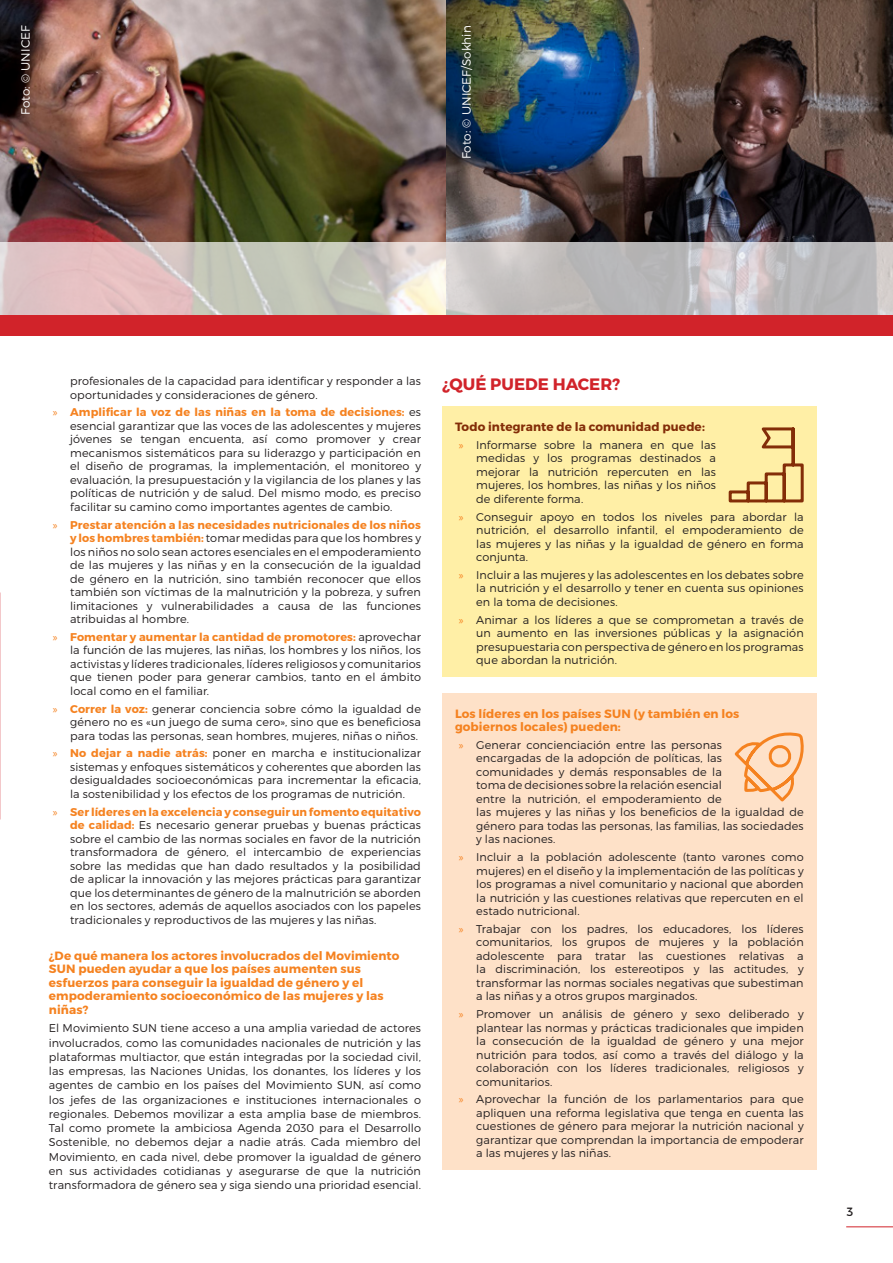
<style>
.page{position:relative;width:893px;height:1263px;background:#fff}
.page>*{position:absolute;margin:0;border:0;box-sizing:border-box;transform-origin:0 0}
.Head_2{font:700 16.5px "Montserrat";color:#d1232a}
.Head_2-2{font:700 12px/13.5px "Montserrat";letter-spacing:.01em;color:#f58220}
.Head_2-3{font:700 12px "Montserrat";letter-spacing:.005em;color:#832d08}
.t1{font:300 12px "Montserrat";color:#fff}
.t2{font:12px "Montserrat";color:#231f20}
.Body{font:300 11.25px/13.5px "Montserrat";letter-spacing:.01em;color:#231f20;text-align:justify}
.s1{font-family:"Myriad Pro";font-weight:400;color:#f58220}
.s2{font-weight:700;color:#f58220}
</style>
<div class="page">
<img style="left:0;top:0;width:893px;height:242px">
<svg style="left:0;top:242px;width:893px;height:74px;background:#ccc1bf"></svg>
<div style="left:0;top:316px;width:893px;height:20px;background:#d1232a"></div>
<div style="left:12px;top:18px;width:27px;height:104px;background:#231f20;opacity:.75"></div>
<div style="left:453px;top:18px;width:27px;height:149px;background:#231f20;opacity:.75"></div>
<hr style="left:846px;top:1226px;width:47px;height:1px;background:#d1232a">
<div style="left:442px;top:407px;width:374px;height:270px;background:#ffefa6"></div>
<div style="left:442px;top:693px;width:374px;height:477px;background:#fee1c8"></div>
<svg style="left:728px;top:427px;width:76px;height:76px"></svg>
<svg style="left:734px;top:732px;width:70px;height:70px"></svg>
<p class="t1" style="left:18px;top:115px;width:91px;rotate:-90deg">Foto: © UNICEF</p>
<p class="t1" style="left:459px;top:159px;width:135px;rotate:-90deg">Foto: © UNICEF/Sokhin</p>
<p class="Body" style="left:70px;top:374px;width:352px">profesionales de la capacidad para identificar y responder a las oportunidades y consideraciones de género.</p>
<p class="Body" style="left:70px;top:405px;width:352px;text-indent:-17px"><span class="s1">»</span> <span class="s2">Amplificar la voz de las niñas en la toma de decisiones:</span> es esencial garantizar que las voces de las adolescentes y mujeres jóvenes se tengan encuenta, así como promover y crear mecanismos sistemáticos para su liderazgo y participación en el diseño de programas, la implementación, el monitoreo y evaluación, la presupuestación y la vigilancia de los planes y las políticas de nutrición y de salud. Del mismo modo, es preciso facilitar su camino como importantes agentes de cambio.</p>
<p class="Body" style="left:70px;top:518px;width:352px;text-indent:-17px"><span class="s1">»</span> <span class="s2">Prestar atención a las necesidades nutricionales de los niños y los hombres también:</span> tomar medidas para que los hombres y los niños no solo sean actores esenciales en el empoderamiento de las mujeres y las niñas y en la consecución de la igualdad de género en la nutrición, sino también reconocer que ellos también son víctimas de la malnutrición y la pobreza, y sufren limitaciones y vulnerabilidades a causa de las funciones atribuidas al hombre.</p>
<p class="Body" style="left:70px;top:630px;width:352px;text-indent:-17px"><span class="s1">»</span> <span class="s2">Fomentar y aumentar la cantidad de promotores:</span> aprovechar la función de las mujeres, las niñas, los hombres y los niños, los activistas y líderes tradicionales, líderes religiosos y comunitarios que tienen poder para generar cambios, tanto en el ámbito local como en el familiar.</p>
<p class="Body" style="left:70px;top:702px;width:352px;text-indent:-17px"><span class="s1">»</span> <span class="s2">Correr la voz:</span> generar conciencia sobre cómo la igualdad de género no es «un juego de suma cero», sino que es beneficiosa para todas las personas, sean hombres, mujeres, niñas o niños.</p>
<p class="Body" style="left:70px;top:746px;width:352px;text-indent:-17px"><span class="s1">»</span> <span class="s2">No dejar a nadie atrás:</span> poner en marcha e institucionalizar sistemas y enfoques sistemáticos y coherentes que aborden las desigualdades socioeconómicas para incrementar la eficacia, la sostenibilidad y los efectos de los programas de nutrición.</p>
<p class="Body" style="left:70px;top:805px;width:352px;text-indent:-17px"><span class="s1">»</span> <span class="s2">Ser líderes en la excelencia y conseguir un fomento equitativo de calidad:</span> Es necesario generar pruebas y buenas prácticas sobre el cambio de las normas sociales en favor de la nutrición transformadora de género, el intercambio de experiencias sobre las medidas que han dado resultados y la posibilidad de aplicar la innovación y las mejores prácticas para garantizar que los determinantes de género de la malnutrición se aborden en los sectores, además de aquellos asociados con los papeles tradicionales y reproductivos de las mujeres y las niñas.</p>
<p class="Head_2-2" style="left:49px;top:949px;width:352px">¿De qué manera los actores involucrados del Movimiento SUN pueden ayudar a que los países aumenten sus esfuerzos para conseguir la igualdad de género y el empoderamiento socioeconómico de las mujeres y las niñas?</p>
<p class="Body" style="left:49px;top:1021px;width:374px;line-height:14.2px">El Movimiento SUN tiene acceso a una amplia variedad de actores involucrados, como las comunidades nacionales de nutrición y las plataformas multiactor, que están integradas por la sociedad civil, las empresas, las Naciones Unidas, los donantes, los líderes y los agentes de cambio en los países del Movimiento SUN, así como los jefes de las organizaciones e instituciones internacionales o regionales. Debemos movilizar a esta amplia base de miembros.<br>Tal como promete la ambiciosa Agenda 2030 para el Desarrollo Sostenible, no debemos dejar a nadie atrás. Cada miembro del Movimiento, en cada nivel, debe promover la igualdad de género en sus actividades cotidianas y asegurarse de que la nutrición transformadora de género sea y siga siendo una prioridad esencial.</p>
<p class="Head_2" style="left:442px;top:374px;width:179px">¿QUÉ PUEDE HACER?</p>
<p class="Head_2-3" style="left:455px;top:419px;width:251px">Todo integrante de la comunidad puede:</p>
<p class="Body" style="left:476px;top:438px;width:241px;text-indent:-17px"><span class="s1">»</span> Informarse sobre la manera en que las medidas y los programas destinados a mejorar la nutrición repercuten en las mujeres, los hombres, las niñas y los niños de diferente forma.</p>
<p class="Body" style="left:476px;top:510px;width:329px;text-indent:-17px"><span class="s1">»</span> Conseguir apoyo en todos los niveles para abordar la nutrición, el desarrollo infantil, el empoderamiento de las mujeres y las niñas y la igualdad de género en forma conjunta.</p>
<p class="Body" style="left:476px;top:568px;width:329px;text-indent:-17px"><span class="s1">»</span> Incluir a las mujeres y las adolescentes en los debates sobre la nutrición y el desarrollo y tener en cuenta sus opiniones en la toma de decisiones.</p>
<p class="Body" style="left:476px;top:613px;width:329px;text-indent:-17px"><span class="s1">»</span> Animar a los líderes a que se comprometan a través de un aumento en las inversiones públicas y la asignación presupuestaria con perspectiva de género en los programas que abordan la nutrición.</p>
<p class="Head_2-2" style="left:455px;top:707px;width:286px">Los líderes en los países SUN (y también en los gobiernos locales) pueden:</p>
<p class="Body" style="left:476px;top:738px;width:329px;text-align:left;text-indent:-17px"><span class="s1">»</span> Generar concienciación entre las personas<br>encargadas de la adopción de políticas, las<br>comunidades y demás responsables de la<br>toma de decisiones sobre la relación esencial<br>entre la nutrición, el empoderamiento de<br>las mujeres y las niñas y los beneficios de la igualdad de género para todas las personas, las familias, las sociedades y las naciones.</p>
<p class="Body" style="left:476px;top:850px;width:329px;text-indent:-17px"><span class="s1">»</span> Incluir a la población adolescente (tanto varones como mujeres) en el diseño y la implementación de las políticas y los programas a nivel comunitario y nacional que aborden la nutrición y las cuestiones relativas que repercuten en el estado nutricional.</p>
<p class="Body" style="left:476px;top:922px;width:329px;text-indent:-17px"><span class="s1">»</span> Trabajar con los padres, los educadores, los líderes comunitarios, los grupos de mujeres y la población adolescente para tratar las cuestiones relativas a la discriminación, los estereotipos y las actitudes, y transformar las normas sociales negativas que subestiman a las niñas y a otros grupos marginados.</p>
<p class="Body" style="left:476px;top:1007px;width:329px;text-indent:-17px"><span class="s1">»</span> Promover un análisis de género y sexo deliberado y plantear las normas y prácticas tradicionales que impiden la consecución de la igualdad de género y una mejor nutrición para todos, así como a través del diálogo y la colaboración con los líderes tradicionales, religiosos y comunitarios.</p>
<p class="Body" style="left:476px;top:1092px;width:329px;text-indent:-17px"><span class="s1">»</span> Aprovechar la función de los parlamentarios para que apliquen una reforma legislativa que tenga en cuenta las cuestiones de género para mejorar la nutrición nacional y garantizar que comprendan la importancia de empoderar a las mujeres y las niñas.</p>
<p class="t2" style="left:847px;top:1204px;width:8px">3</p>
</div>
